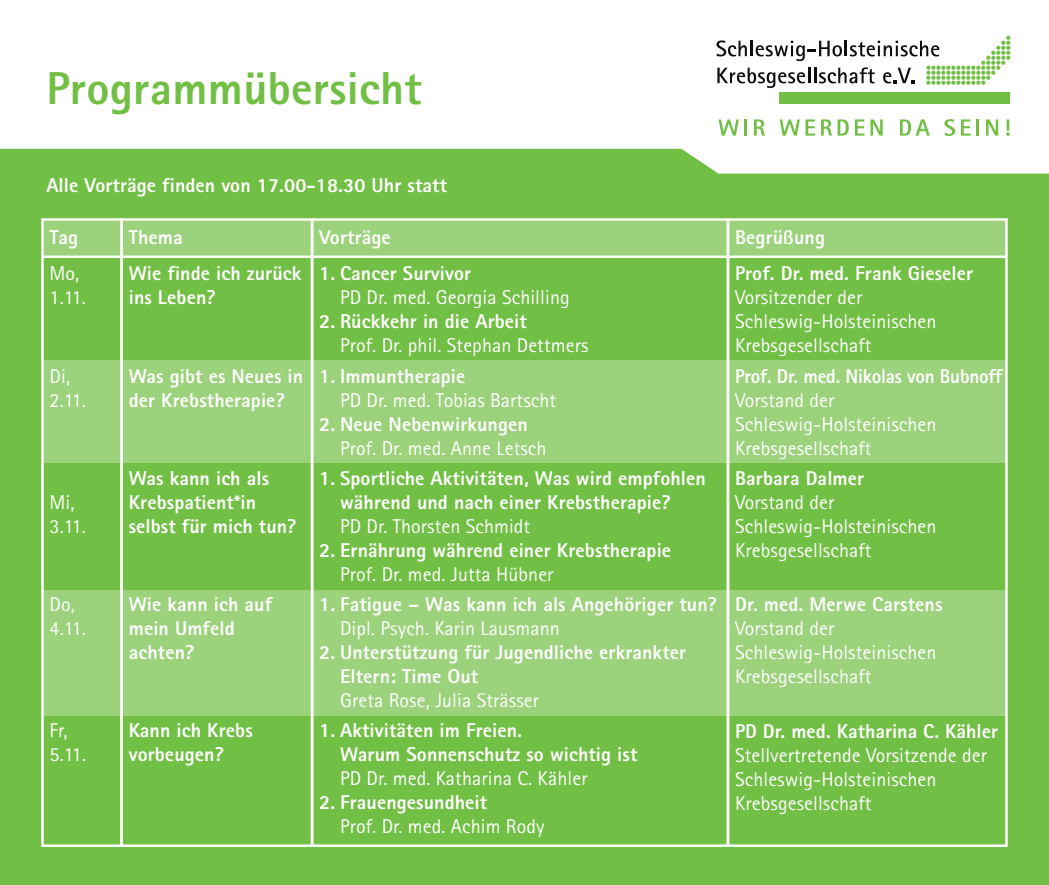
<style>
.page{position:relative;width:1049px;height:885px;background:#fff}
.page>*{position:absolute;margin:0;border:0;box-sizing:border-box;transform-origin:0 0}
.t1{font:800 46.25px "Rotis Sans Serif";letter-spacing:.005em;color:#71bf44}
.t2{font:800 20px/24px "Rotis Sans Serif";letter-spacing:.005em;color:#fff}
.t3{font:20px/24px "Rotis Sans Serif";letter-spacing:.005em;color:#fff}
.t4{font:800 20px "Rotis Sans Serif";letter-spacing:-.015em;color:#fff;scale:.96 1}
</style>
<div class="page">
<div style="left:0;top:149px;width:1049px;height:736px;background:#71bf44"></div>
<div style="left:43px;top:219px;width:963px;height:38px;background:#9bd27b"></div>
<div style="left:43px;top:361px;width:963px;height:102px;background:#9bd27b"></div>
<div style="left:43px;top:590px;width:963px;height:125px;background:#9bd27b"></div>
<svg style="left:716px;top:36px;width:294px;height:52px"></svg>
<div style="left:779px;top:92px;width:230px;height:12px;background:#71bf44"></div>
<svg style="left:718px;top:119px;width:21px;height:17px"></svg>
<hr style="left:744px;top:119px;width:3px;height:17px;background:#71bf44">
<svg style="left:754px;top:119px;width:11px;height:17px"></svg>
<svg style="left:779px;top:119px;width:36px;height:17px"></svg>
<svg style="left:821px;top:119px;width:28px;height:17px"></svg>
<svg style="left:855px;top:119px;width:9px;height:17px"></svg>
<svg style="left:870px;top:119px;width:13px;height:17px"></svg>
<svg style="left:900px;top:119px;width:30px;height:17px"></svg>
<svg style="left:944px;top:119px;width:11px;height:17px"></svg>
<svg style="left:961px;top:119px;width:9px;height:17px"></svg>
<hr style="left:976px;top:119px;width:3px;height:17px;background:#71bf44">
<svg style="left:986px;top:119px;width:12px;height:17px"></svg>
<svg style="left:1006px;top:119px;width:3px;height:17px"></svg>
<div style="left:41px;top:218px;width:82px;height:629px;border:2px solid #fff"></div>
<div style="left:120px;top:218px;width:193px;height:629px;border:2px solid #fff"></div>
<div style="left:727px;top:218px;width:281px;height:629px;border:2px solid #fff"></div>
<div style="left:311px;top:218px;width:418px;height:629px;border:2px solid #fff"></div>
<hr style="left:43px;top:256px;width:963px;height:2px;background:#fff">
<h1 class="t1" style="left:46px;top:59px;width:377px">Programmübersicht</h1>
<p class="t2" style="left:46px;top:173px;width:402px">Alle Vorträge finden von 17.00-18.30 Uhr statt</p>
<p class="t2" style="left:50px;top:225px;width:30px">Tag</p>
<p class="t3" style="left:50px;top:262px;width:38px">Mo,<br>1.11.</p>
<p class="t2" style="left:319px;top:225px;width:73px">Vorträge</p>
<p class="t2" style="left:319px;top:261px;width:154px">1. Cancer Survivor</p>
<p class="t3" style="left:340px;top:285px;width:231px">PD Dr. med. Georgia Schilling</p>
<p class="t2" style="left:319px;top:309px;width:209px">2. Rückkehr in die Arbeit</p>
<p class="t3" style="left:340px;top:333px;width:250px">Prof. Dr. phil. Stephan Dettmers</p>
<p class="t2" style="left:319px;top:364px;width:148px">1. Immuntherapie</p>
<p class="t3" style="left:340px;top:388px;width:218px">PD Dr. med. Tobias Bartscht</p>
<p class="t2" style="left:319px;top:412px;width:210px">2. Neue Nebenwirkungen</p>
<p class="t3" style="left:340px;top:436px;width:208px">Prof. Dr. med. Anne Letsch</p>
<p class="t2" style="left:340px;top:466px;width:367px;text-indent:-21px">1. Sportliche Aktivitäten, Was wird empfohlen während und nach einer Krebstherapie?</p>
<p class="t3" style="left:340px;top:514px;width:192px">PD Dr. Thorsten Schmidt</p>
<p class="t2" style="left:319px;top:538px;width:353px">2. Ernährung während einer Krebstherapie</p>
<p class="t3" style="left:340px;top:562px;width:215px">Prof. Dr. med. Jutta Hübner</p>
<p class="t2" style="left:319px;top:592px;width:399px">1. Fatigue – Was kann ich als Angehöriger tun?</p>
<p class="t3" style="left:340px;top:616px;width:221px">Dipl. Psych. Karin Lausmann</p>
<p class="t2" style="left:340px;top:640px;width:348px;text-indent:-21px">2. Unterstützung für Jugendliche erkrankter<br>Eltern: Time Out</p>
<p class="t3" style="left:340px;top:688px;width:200px">Greta Rose, Julia Strässer</p>
<p class="t2" style="left:340px;top:718px;width:299px;text-indent:-21px">1. Aktivitäten im Freien.<br>Warum Sonnenschutz so wichtig ist</p>
<p class="t3" style="left:340px;top:767px;width:249px">PD Dr. med. Katharina C. Kähler</p>
<p class="t2" style="left:319px;top:790px;width:170px">2. Frauengesundheit</p>
<p class="t3" style="left:340px;top:815px;width:206px">Prof. Dr. med. Achim Rody</p>
<p class="t2" style="left:129px;top:219px;width:174px;line-height:36.5px">Thema<br>Wie finde ich zurück</p>
<p class="t2" style="left:129px;top:285px;width:89px">ins Leben?</p>
<p class="t2" style="left:129px;top:364px;width:176px">Was gibt es Neues in der Krebstherapie?</p>
<p class="t3" style="left:50px;top:364px;width:38px">Di,<br>2.11.</p>
<p class="t2" style="left:129px;top:466px;width:169px">Was kann ich als<br>Krebspatient*in selbst für mich tun?</p>
<p class="t3" style="left:50px;top:490px;width:38px">Mi,<br>3.11.</p>
<p class="t2" style="left:129px;top:592px;width:145px">Wie kann ich auf mein Umfeld achten?</p>
<p class="t3" style="left:50px;top:592px;width:38px">Do,<br>4.11.</p>
<p class="t2" style="left:129px;top:718px;width:125px">Kann ich Krebs vorbeugen?</p>
<p class="t3" style="left:50px;top:718px;width:38px">Fr,<br>5.11.</p>
<p class="t2" style="left:735px;top:219px;width:240px;line-height:36.5px">Begrüßung<br>Prof. Dr. med. Frank Gieseler</p>
<p class="t3" style="left:735px;top:286px;width:203px">Vorsitzender der<br>Schleswig-Holsteinischen<br>Krebsgesellschaft</p>
<p class="t4" style="left:735px;top:363px;width:280px">Prof. Dr. med. Nikolas von Bubnoff</p>
<p class="t3" style="left:735px;top:388px;width:203px">Vorstand der<br>Schleswig-Holsteinischen<br>Krebsgesellschaft</p>
<p class="t2" style="left:735px;top:466px;width:131px">Barbara Dalmer</p>
<p class="t3" style="left:735px;top:490px;width:203px">Vorstand der<br>Schleswig-Holsteinischen<br>Krebsgesellschaft</p>
<p class="t2" style="left:735px;top:592px;width:209px">Dr. med. Merwe Carstens</p>
<p class="t3" style="left:735px;top:616px;width:203px">Vorstand der<br>Schleswig-Holsteinischen<br>Krebsgesellschaft</p>
<p class="t2" style="left:735px;top:718px;width:264px">PD Dr. med. Katharina C. Kähler</p>
<p class="t3" style="left:735px;top:743px;width:253px">Stellvertretende Vorsitzende der<br>Schleswig-Holsteinischen<br>Krebsgesellschaft</p>
</div>
